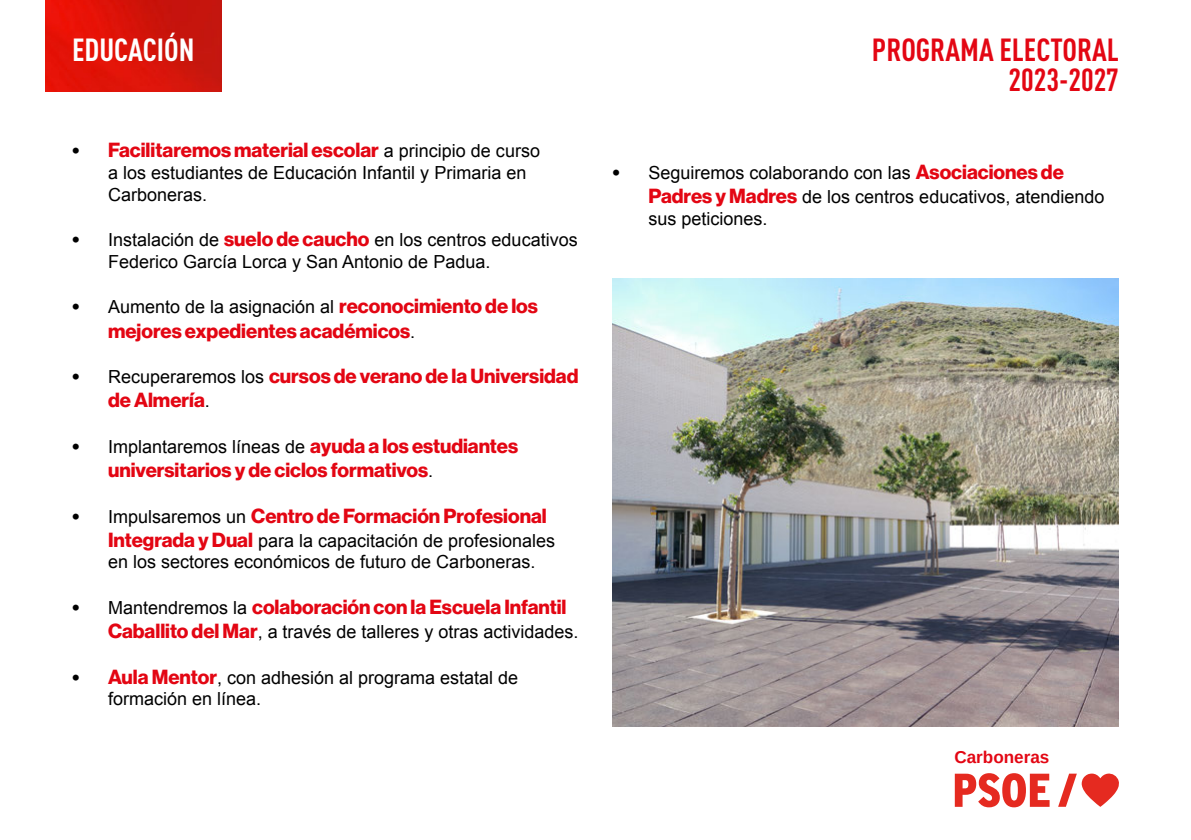
<style>
.page{position:relative;width:1191px;height:840px;background:#fff}
.page>*{position:absolute;margin:0;border:0;box-sizing:border-box;transform-origin:0 0}
.t1{font:700 31.6px/30.6px "DIN Cond";color:#e30613;text-align:right}
.t2{font:700 31.6px "DIN Cond";color:#fff}
.t3{font:20px/24px "N Haas Grotesk DS Pro 75 Bd";color:#e30613}
.t4{font:18px/21.6px "Arial";color:#000}
.t5{font:700 17.2px "Arimo";color:#e30613}
.s1{color:#000}
.s2{font-family:"Arial";font-size:18px;color:#000}
.s3{font-family:"N Haas Grotesk DS Pro 75 Bd";font-size:20px}
.s4{font-family:"N Haas Grotesk DS Pro 75 Bd";font-size:20px;color:#e30613}
</style>
<div class="page">
<img style="left:45px;top:0;width:176px;height:92px">
<svg style="left:954px;top:773px;width:95px;height:33px"></svg>
<svg style="left:1058px;top:773px;width:61px;height:33px"></svg>
<img style="left:612px;top:278px;width:507px;height:448px">
<h1 class="t2" style="left:72px;top:30px;width:124px">EDUCACIÓN</h1>
<p class="t3" style="left:72px;top:138px;width:469px"><span class="s1">•</span> Facilitaremos material escolar <span class="s2">a principio de curso</span></p>
<p class="t4" style="left:108px;top:162px;width:420px">a los estudiantes de Educación Infantil y Primaria en<br>Carboneras.</p>
<p class="t4" style="left:108px;top:229px;width:471px;text-indent:-36px"><span class="s3">•</span> Instalación de <span class="s4">suelo de caucho</span> en los centros educativos<br>Federico García Lorca y San Antonio de Padua.</p>
<p class="t4" style="left:72px;top:296px;width:467px"><span class="s3">•</span> Aumento de la asignación al <span class="s4">reconocimiento de los</span></p>
<p class="t3" style="left:108px;top:318px;width:309px">mejores expedientes académicos<span class="s2">.</span></p>
<p class="t3" style="left:108px;top:364px;width:472px;text-indent:-36px"><span class="s1">•</span> <span class="s2">Recuperaremos los</span> cursos de verano de la Universidad de Almería<span class="s2">.</span></p>
<p class="t4" style="left:72px;top:435px;width:448px"><span class="s3">•</span> Implantaremos líneas de <span class="s4">ayuda a los estudiantes</span></p>
<p class="t3" style="left:108px;top:458px;width:327px">universitarios y de ciclos formativos<span class="s2">.</span></p>
<p class="t3" style="left:72px;top:503px;width:476px"><span class="s1">•</span> <span class="s2">Impulsaremos un</span> Centro de Formación Profesional</p>
<p class="t4" style="left:108px;top:529px;width:449px"><span class="s4">Integrada y Dual</span> para la capacitación de profesionales en los sectores económicos de futuro de Carboneras.</p>
<p class="t3" style="left:72px;top:594px;width:496px"><span class="s1">•</span> <span class="s2">Mantendremos la</span> colaboración con la Escuela Infantil</p>
<p class="t4" style="left:108px;top:620px;width:472px"><span class="s4">Caballito del Mar</span>, a través de talleres y otras actividades.</p>
<p class="t4" style="left:108px;top:666px;width:412px;text-indent:-36px"><span class="s3">•</span> <span class="s4">Aula Mentor</span>, con adhesión al programa estatal de formación en línea.</p>
<h1 class="t1" style="left:872px;top:33px;width:248px">PROGRAMA ELECTORAL<br>2023-2027</h1>
<p class="t4" style="left:648px;top:161px;width:457px;line-height:24px;text-indent:-36px"><span class="s3">•</span> Seguiremos colaborando con las <span class="s4">Asociaciones de<br>Padres y Madres</span> de los centros educativos, atendiendo</p>
<p class="t4" style="left:648px;top:208px;width:121px">sus peticiones.</p>
<p class="t5" style="left:954px;top:744px;width:97px">Carboneras</p>
</div>
